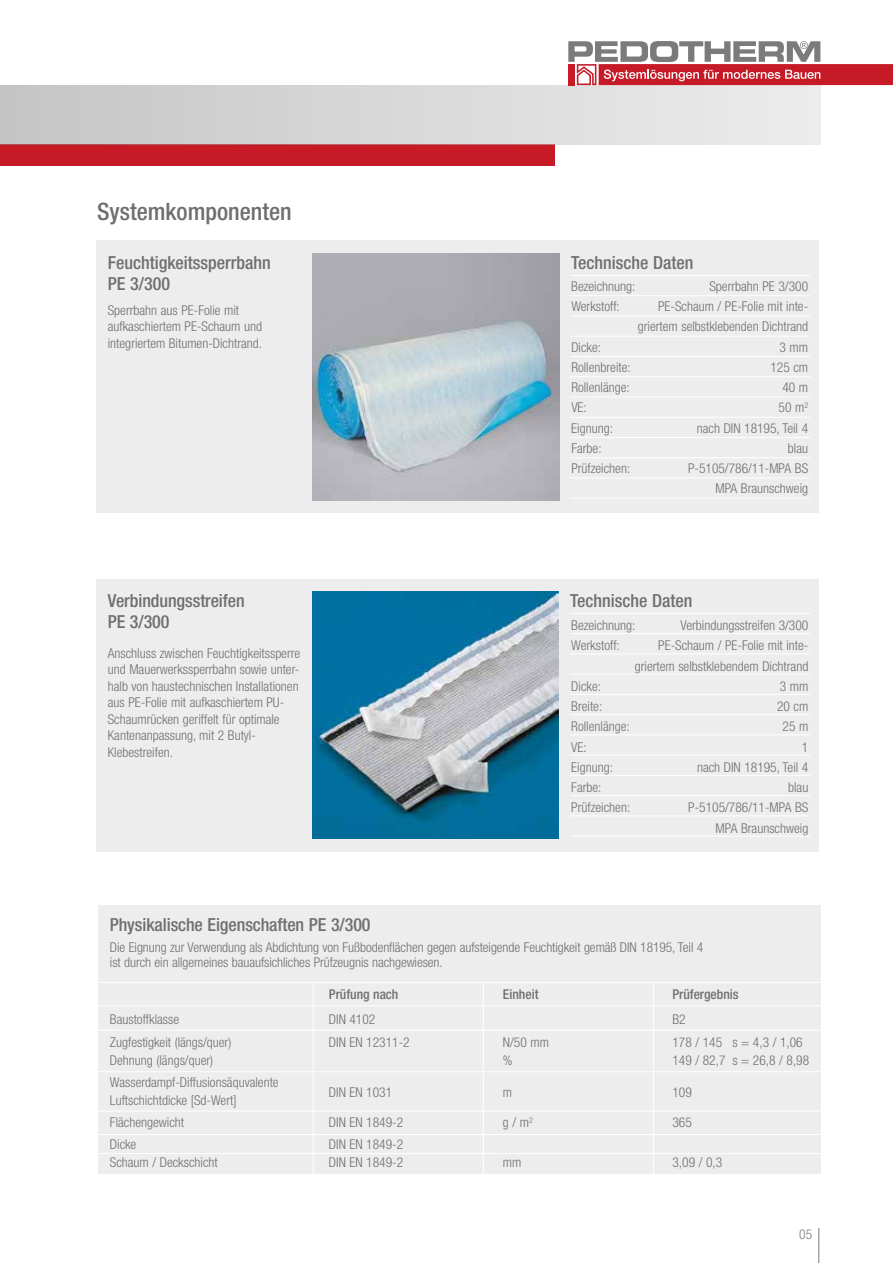
<style>
.page{position:relative;width:893px;height:1263px;background:#fff}
.page>*{position:absolute;margin:0;border:0;box-sizing:border-box;transform-origin:0 0}
.t1{font:500 condensed 24px "Helvetica Neue";color:#706f6f}
.t2{font:500 condensed 18px/21px "Helvetica Neue";letter-spacing:-.005em;color:#706f6f}
.t3{font:300 condensed 13.5px/16.5px "Helvetica Neue";color:#706f6f}
.t4{font:500 condensed 13.5px "Helvetica Neue";color:#706f6f}
.t5{font:300 condensed 13.5px "Helvetica Neue";color:#7c7b7b}
</style>
<div class="page">
<div style="left:0;top:145px;width:555px;height:21px;background:#c61a27"></div>
<div style="left:0;top:85px;width:821px;height:60px;background:linear-gradient(to right,#c5c5c5,#ececec)"></div>
<div style="left:599px;top:64px;width:294px;height:21px;background:#c61a27"></div>
<svg style="left:568px;top:41px;width:252px;height:44px"></svg>
<div style="left:568px;top:64px;width:7px;height:21px;background:#c61a27"></div>
<hr style="left:818px;top:1228px;width:1px;height:35px;background:#7c7b7b">
<div style="left:96px;top:241px;width:723px;height:272px;background:#ededed"></div>
<img style="left:313px;top:253px;width:246px;height:247px">
<hr style="left:570px;top:275px;width:240px;height:1px;background:#fff">
<hr style="left:570px;top:295px;width:240px;height:1px;background:#fff">
<hr style="left:570px;top:316px;width:240px;height:1px;background:#fff">
<hr style="left:570px;top:336px;width:240px;height:1px;background:#fff">
<hr style="left:570px;top:356px;width:240px;height:1px;background:#fff">
<hr style="left:570px;top:376px;width:240px;height:1px;background:#fff">
<hr style="left:570px;top:397px;width:240px;height:1px;background:#fff">
<hr style="left:570px;top:417px;width:240px;height:1px;background:#fff">
<hr style="left:570px;top:437px;width:240px;height:1px;background:#fff">
<hr style="left:570px;top:457px;width:240px;height:1px;background:#fff">
<hr style="left:570px;top:478px;width:240px;height:1px;background:#fff">
<hr style="left:570px;top:498px;width:240px;height:1px;background:#fff">
<div style="left:98px;top:905px;width:723px;height:269px;background:#ededed"></div>
<hr style="left:98px;top:982px;width:723px;height:1px;background:#fff">
<hr style="left:313px;top:982px;width:1px;height:193px;background:#fff">
<hr style="left:483px;top:982px;width:1px;height:193px;background:#fff">
<hr style="left:653px;top:982px;width:1px;height:193px;background:#fff">
<hr style="left:98px;top:1005px;width:723px;height:1px;background:#fff">
<hr style="left:98px;top:1030px;width:723px;height:1px;background:#fff">
<hr style="left:98px;top:1071px;width:723px;height:1px;background:#fff">
<hr style="left:98px;top:1111px;width:723px;height:1px;background:#fff">
<hr style="left:98px;top:1134px;width:723px;height:1px;background:#fff">
<hr style="left:98px;top:1153px;width:723px;height:1px;background:#fff">
<svg style="left:96px;top:240px;width:197px;height:1px"></svg>
<div style="left:96px;top:579px;width:723px;height:272px;background:#ededed"></div>
<img style="left:313px;top:592px;width:246px;height:246px">
<hr style="left:570px;top:613px;width:240px;height:1px;background:#fff">
<hr style="left:570px;top:633px;width:240px;height:1px;background:#fff">
<hr style="left:570px;top:653px;width:240px;height:1px;background:#fff">
<hr style="left:570px;top:674px;width:240px;height:1px;background:#fff">
<hr style="left:570px;top:694px;width:240px;height:1px;background:#fff">
<hr style="left:570px;top:714px;width:240px;height:1px;background:#fff">
<hr style="left:570px;top:734px;width:240px;height:1px;background:#fff">
<hr style="left:570px;top:755px;width:240px;height:1px;background:#fff">
<hr style="left:570px;top:775px;width:240px;height:1px;background:#fff">
<hr style="left:570px;top:795px;width:240px;height:1px;background:#fff">
<hr style="left:570px;top:815px;width:240px;height:1px;background:#fff">
<hr style="left:570px;top:836px;width:240px;height:1px;background:#fff">
<h1 class="t1" style="left:97px;top:197px;width:196px">Systemkomponenten</h1>
<h2 class="t2" style="left:108px;top:251px;width:165px">Feuchtigkeitssperrbahn<br>PE 3/300</h2>
<p class="t3" style="left:108px;top:301px;width:156px">Sperrbahn aus PE-Folie mit aufkaschiertem PE-Schaum und integriertem Bitumen-Dichtrand.</p>
<h2 class="t2" style="left:108px;top:590px;width:138px">Verbindungsstreifen<br>PE 3/300</h2>
<p class="t3" style="left:108px;top:645px;width:194px">Anschluss zwischen Feuchtigkeitssperre und Mauerwerkssperrbahn sowie unter&shy;halb von haustechnischen Installationen aus PE-Folie mit aufkaschiertem PU-Schaumrücken geriffelt für optimale Kantenanpassung, mit 2 Butyl-Klebestreifen.</p>
<h2 class="t2" style="left:571px;top:252px;width:124px">Technische Daten</h2>
<p class="t3" style="left:571px;top:278px;width:66px">Bezeichnung:</p>
<p class="t3" style="left:709px;top:278px;width:100px">Sperrbahn PE 3/300</p>
<p class="t3" style="left:571px;top:298px;width:50px">Werkstoff:</p>
<p class="t3" style="left:638px;top:296px;width:172px;line-height:20.2px;text-align:right">PE-Schaum / PE-Folie mit inte&shy;griertem selbstklebenden Dichtrand</p>
<p class="t3" style="left:571px;top:338px;width:31px">Dicke:</p>
<p class="t3" style="left:780px;top:338px;width:30px">3 mm</p>
<p class="t3" style="left:571px;top:359px;width:61px">Rollenbreite:</p>
<p class="t3" style="left:770px;top:359px;width:39px">125 cm</p>
<p class="t3" style="left:571px;top:379px;width:60px">Rollenlänge:</p>
<p class="t3" style="left:782px;top:379px;width:27px">40 m</p>
<p class="t3" style="left:571px;top:399px;width:17px">VE:</p>
<p class="t3" style="left:779px;top:399px;width:31px">50 m<sup>2</sup></p>
<p class="t3" style="left:571px;top:419px;width:43px">Eignung:</p>
<p class="t3" style="left:697px;top:419px;width:113px">nach DIN 18195, Teil 4</p>
<p class="t3" style="left:571px;top:440px;width:32px">Farbe:</p>
<p class="t3" style="left:788px;top:440px;width:22px">blau</p>
<p class="t3" style="left:571px;top:460px;width:60px">Prüfzeichen:</p>
<p class="t3" style="left:688px;top:458px;width:122px;line-height:20.2px;text-align:right">P-5105/786/11-MPA BS<br>MPA Braunschweig</p>
<h2 class="t2" style="left:570px;top:590px;width:124px">Technische Daten</h2>
<p class="t3" style="left:571px;top:617px;width:66px">Bezeichnung:</p>
<p class="t3" style="left:680px;top:617px;width:129px">Verbindungsstreifen 3/300</p>
<p class="t3" style="left:571px;top:637px;width:50px">Werkstoff:</p>
<p class="t3" style="left:635px;top:635px;width:175px;line-height:20.2px;text-align:right">PE-Schaum / PE-Folie mit inte&shy;griertem selbstklebendem Dichtrand</p>
<p class="t3" style="left:571px;top:678px;width:31px">Dicke:</p>
<p class="t3" style="left:780px;top:678px;width:30px">3 mm</p>
<p class="t3" style="left:571px;top:698px;width:32px">Breite:</p>
<p class="t3" style="left:777px;top:698px;width:33px">20 cm</p>
<p class="t3" style="left:571px;top:718px;width:60px">Rollenlänge:</p>
<p class="t3" style="left:782px;top:718px;width:27px">25 m</p>
<p class="t3" style="left:571px;top:738px;width:17px">VE:</p>
<p class="t3" style="left:802px;top:738px;width:8px">1</p>
<p class="t3" style="left:571px;top:759px;width:43px">Eignung:</p>
<p class="t3" style="left:697px;top:759px;width:113px">nach DIN 18195, Teil 4</p>
<p class="t3" style="left:571px;top:779px;width:32px">Farbe:</p>
<p class="t3" style="left:788px;top:779px;width:22px">blau</p>
<p class="t3" style="left:571px;top:799px;width:60px">Prüfzeichen:</p>
<p class="t3" style="left:688px;top:797px;width:122px;line-height:20.2px;text-align:right">P-5105/786/11-MPA BS<br>MPA Braunschweig</p>
<h2 class="t2" style="left:110px;top:914px;width:262px">Physikalische Eigenschaften PE 3/300</h2>
<p class="t3" style="left:110px;top:940px;width:595px;line-height:15px">Die Eignung zur Verwendung als Abdichtung von Fußbodenflächen gegen aufsteigende Feuchtigkeit gemäß DIN 18195, Teil 4 ist durch ein allgemeines bauaufsichliches Prüfzeugnis nachgewiesen.</p>
<p class="t4" style="left:329px;top:986px;width:71px">Prüfung nach</p>
<p class="t4" style="left:503px;top:986px;width:37px">Einheit</p>
<p class="t4" style="left:672px;top:986px;width:68px">Prüfergebnis</p>
<p class="t3" style="left:110px;top:1011px;width:71px">Baustoffklasse</p>
<p class="t3" style="left:329px;top:1011px;width:48px">DIN 4102</p>
<p class="t3" style="left:672px;top:1011px;width:15px">B2</p>
<p class="t3" style="left:110px;top:1033px;width:123px">Zugfestigkeit (längs/quer)</p>
<p class="t3" style="left:329px;top:1033px;width:82px">DIN EN 12311-2</p>
<p class="t3" style="left:503px;top:1033px;width:48px">N/50 mm</p>
<p class="t3" style="left:672px;top:1033px;width:132px">178 / 145 s = 4,3 / 1,06</p>
<p class="t3" style="left:110px;top:1051px;width:105px">Dehnung (längs/quer)</p>
<p class="t3" style="left:503px;top:1051px;width:11px">%</p>
<p class="t3" style="left:672px;top:1051px;width:138px">149 / 82,7 s = 26,8 / 8,98</p>
<p class="t3" style="left:110px;top:1074px;width:170px">Wasserdampf-Diffusionsäquvalente</p>
<p class="t3" style="left:329px;top:1084px;width:65px">DIN EN 1031</p>
<p class="t3" style="left:503px;top:1084px;width:11px">m</p>
<p class="t3" style="left:672px;top:1084px;width:21px">109</p>
<p class="t3" style="left:110px;top:1089px;width:128px;line-height:22.2px">Luftschichtdicke [Sd-Wert]<br>Flächengewicht</p>
<p class="t3" style="left:329px;top:1114px;width:76px">DIN EN 1849-2</p>
<p class="t3" style="left:503px;top:1114px;width:31px">g / m<sup>2</sup></p>
<p class="t3" style="left:672px;top:1114px;width:21px">365</p>
<p class="t3" style="left:110px;top:1136px;width:28px">Dicke</p>
<p class="t3" style="left:329px;top:1136px;width:76px">DIN EN 1849-2</p>
<p class="t3" style="left:110px;top:1154px;width:109px">Schaum / Deckschicht</p>
<p class="t3" style="left:329px;top:1154px;width:76px">DIN EN 1849-2</p>
<p class="t3" style="left:503px;top:1154px;width:20px">mm</p>
<p class="t3" style="left:672px;top:1154px;width:51px">3,09 / 0,3</p>
<p class="t5" style="left:799px;top:1226px;width:14px">05</p>
</div>
